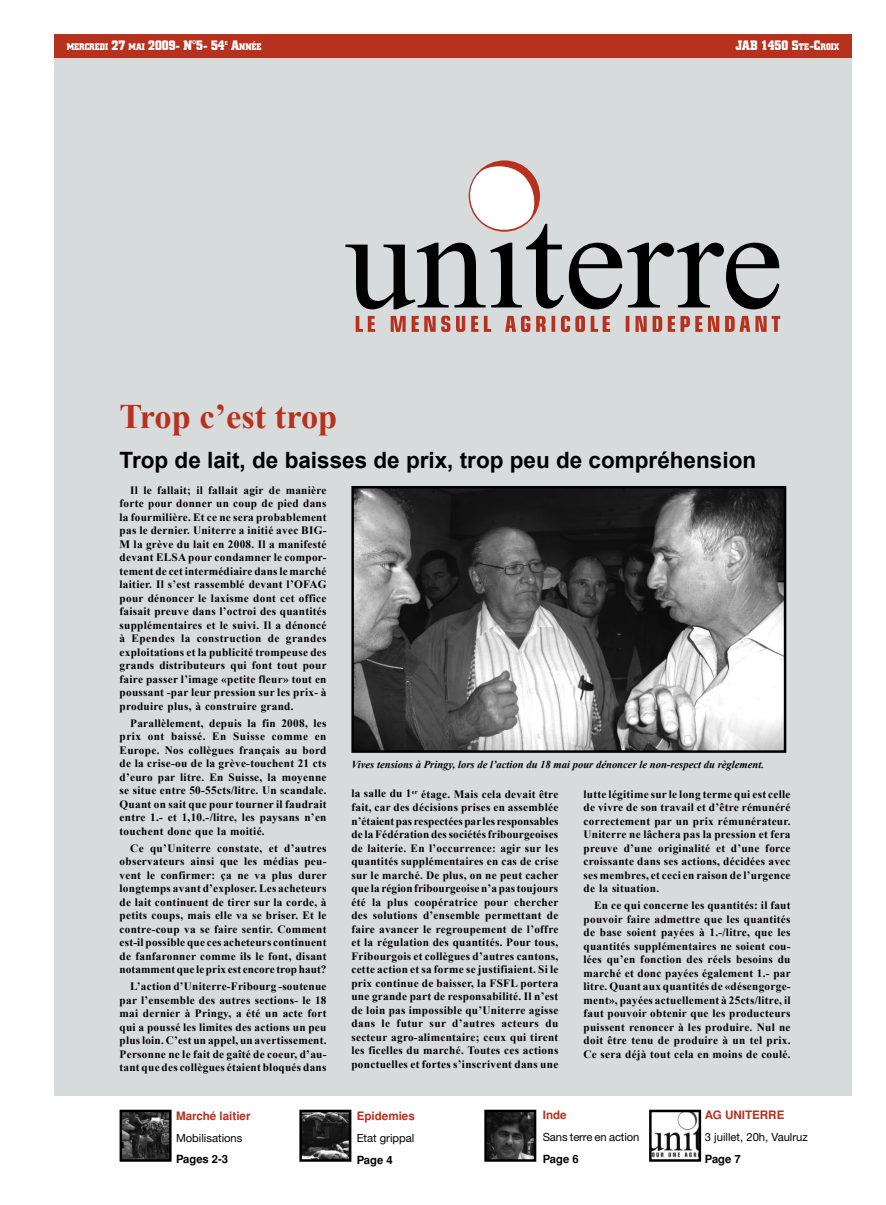
<style>
.page{position:relative;width:886px;height:1205px;background:#fff}
.page>*{position:absolute;margin:0;border:0;box-sizing:border-box;transform-origin:0 0}
.t1{font:700 34.38px "Times New Roman";color:#b7311f}
.t2{font:700 22.5px "Arial";color:#000}
.t3{font:700 13.75px "Square Slabserif 711 BT";color:#fff;scale:.9 1}
.t4{font:700 11.62px "Helvetica";color:#b7311f}
.t5{font:700 11.25px/13.5px "Times New Roman";letter-spacing:.025em;color:#000;text-align:justify}
.t6{font:11.25px "Helvetica Neue";color:#000}
.t7{font:700 11.25px "Helvetica";letter-spacing:-.01em;color:#000}
.t8{font:italic 700 10.62px "Times New Roman";color:#000}
.t9{font:700 9.62px "Square Slabserif 711 BT";color:#fff;scale:.9 1}
.t10{font:700 5.62px "Square Slabserif 711 BT";color:#fff;scale:.9 1}
.s1{font-size:9.62px}
.s2{font-size:13.75px}
</style>
<div class="page">
<div style="left:55px;top:34px;width:797px;height:1089px;background:#d8dbdc"></div>
<div style="left:55px;top:1096px;width:816px;height:109px;background:#fff"></div>
<div style="left:55px;top:34px;width:797px;height:24px;background:#b7311f"></div>
<svg style="left:345px;top:163px;width:434px;height:146px"></svg>
<svg style="left:356px;top:316px;width:424px;height:16px"></svg>
<img style="left:355px;top:490px;width:427px;height:259px">
<div style="left:351px;top:486px;width:435px;height:267px;border:3px solid #000"></div>
<img style="left:124px;top:1114px;width:44px;height:44px">
<div style="left:120px;top:1110px;width:52px;height:52px;border:3px solid #000"></div>
<img style="left:653px;top:1114px;width:44px;height:44px">
<div style="left:649px;top:1110px;width:52px;height:52px;border:3px solid #000"></div>
<img style="left:488px;top:1114px;width:44px;height:44px">
<div style="left:484px;top:1110px;width:52px;height:52px;border:3px solid #000"></div>
<img style="left:303px;top:1114px;width:44px;height:44px">
<div style="left:299px;top:1110px;width:52px;height:52px;border:3px solid #000"></div>
<p class="t3" style="left:67px;top:37px;width:177px"><span class="s1">MERCREDI</span> 27 <span class="s1">MAI</span> 2009- N°5- 54</p>
<p class="t10" style="left:225px;top:40px;width:5px">E</p>
<p class="t9" style="left:231px;top:41px;width:35px"><span class="s2">A</span>NNÉE</p>
<p class="t3" style="left:735px;top:37px;width:117px">JAB 1450 S<span class="s1">TE</span>-C<span class="s1">ROIX</span></p>
<h1 class="t1" style="left:120px;top:404px;width:219px">Trop c’est trop</h1>
<h2 class="t2" style="left:120px;top:451px;width:638px">Trop de lait, de baisses de prix, trop peu de compréhension</h2>
<p class="t5" style="left:120px;top:484px;width:209px;text-indent:11px">Il le fallait; il fallait agir de manière forte pour donner un coup de pied dans la fourmilière. Et ce ne sera probablement pas le dernier. Uniterre a initié avec BIG-M la grève du lait en 2008. Il a manifesté devant ELSA pour condamner le compor&shy;tement de cet intermédiaire dans le marché laitier. Il s’est rassemblé devant l’OFAG pour dénoncer le laxisme dont cet office faisait preuve dans l’octroi des quantités supplémentaires et le suivi. Il a dénoncé à Ependes la construction de grandes exploitations et la publicité trompeuse des grands distributeurs qui font tout pour faire passer l’image «petite fleur» tout en poussant -par leur pression sur les prix- à produire plus, à construire grand.</p>
<p class="t5" style="left:120px;top:717px;width:208px;text-indent:11px">Parallèlement, depuis la fin 2008, les prix ont baissé. En Suisse comme en Europe. Nos collègues français au bord de la crise-ou de la grève-touchent 21 cts d’euro par litre. En Suisse, la moyenne se situe entre 50-55cts/litre. Un scandale.<br>Quant on sait que pour tourner il faudrait entre 1.- et 1,10.-/litre, les paysans n’en touchent donc que la moitié.</p>
<p class="t5" style="left:120px;top:842px;width:209px;text-indent:11px">Ce qu’Uniterre constate, et d’autres observateurs ainsi que les médias peu&shy;vent le confirmer: ça ne va plus durer longtemps avant d’exploser. Les acheteurs de lait continuent de tirer sur la corde, à petits coups, mais elle va se briser. Et le contre-coup va se faire sentir. Comment est-il possible que ces acheteurs continuent de fanfaronner comme ils le font, disant notamment que le prix est encore trop haut?</p>
<p class="t5" style="left:120px;top:981px;width:208px;text-indent:11px">L’action d’Uniterre-Fribourg -soutenue par l’ensemble des autres sections- le 18 mai dernier à Pringy, a été un acte fort qui a poussé les limites des actions un peu plus loin. C’est un appel, un avertissement.<br>Personne ne le fait de gaîté de coeur, d’au&shy;tant que des collègues étaient bloqués dans</p>
<p class="t4" style="left:176px;top:1111px;width:76px">Marché laitier</p>
<p class="t6" style="left:176px;top:1133px;width:68px">Mobilisations</p>
<p class="t7" style="left:176px;top:1155px;width:54px">Pages 2-3</p>
<p class="t8" style="left:351px;top:760px;width:414px">Vives tensions à Pringy, lors de l’action du 18 mai pour dénoncer le non-respect du règlement.</p>
<p class="t5" style="left:351px;top:788px;width:209px">la salle du 1<sup>er</sup> étage. Mais cela devait être fait, car des décisions prises en assemblée n’étaient pas respectées par les responsables de la Fédération des sociétés fribourgeoises de laiterie. En l’occurrence: agir sur les quantités supplémentaires en cas de crise sur le marché. De plus, on ne peut cacher que la région fribourgeoise n’a pas toujours été la plus coopératrice pour chercher des solutions d’ensemble permettant de faire avancer le regroupement de l’offre et la régulation des quantités. Pour tous, Fribourgois et collègues d’autres cantons, cette action et sa forme se justifiaient. Si le prix continue de baisser, la FSFL portera une grande part de responsabilité. Il n’est de loin pas impossible qu’Uniterre agisse dans le futur sur d’autres acteurs du secteur agro-alimentaire; ceux qui tirent les ficelles du marché. Toutes ces actions ponctuelles et fortes s’inscrivent dans une</p>
<p class="t5" style="left:583px;top:788px;width:209px">lutte légitime sur le long terme qui est celle de vivre de son travail et d’être rémunéré correctement par un prix rémunérateur.<br>Uniterre ne lâchera pas la pression et fera preuve d’une originalité et d’une force croissante dans ses actions, décidées avec ses membres, et ceci en raison de l’urgence de la situation.</p>
<p class="t5" style="left:583px;top:899px;width:209px;text-indent:11px">En ce qui concerne les quantités: il faut pouvoir faire admettre que les quantités de base soient payées à 1.-/litre, que les quantités supplémentaires ne soient cou&shy;lées qu’en fonction des réels besoins du marché et donc payées également 1.- par litre. Quant aux quantités de «désengorge&shy;ment», payées actuellement à 25cts/litre, il faut pouvoir obtenir que les producteurs puissent renoncer à les produire. Nul ne doit être tenu de produire à un tel prix.<br>Ce sera déjà tout cela en moins de coulé.</p>
<p class="t4" style="left:357px;top:1111px;width:60px">Epidemies</p>
<p class="t6" style="left:357px;top:1133px;width:59px">Etat grippal</p>
<p class="t7" style="left:357px;top:1155px;width:37px">Page 4</p>
<p class="t4" style="left:543px;top:1110px;width:25px">Inde</p>
<p class="t6" style="left:543px;top:1132px;width:98px">Sans terre en action</p>
<p class="t7" style="left:543px;top:1154px;width:37px">Page 6</p>
<p class="t4" style="left:705px;top:1110px;width:81px">AG UNITERRE</p>
<p class="t6" style="left:705px;top:1132px;width:104px">3 juillet, 20h, Vaulruz</p>
<p class="t7" style="left:705px;top:1154px;width:37px">Page 7</p>
</div>
